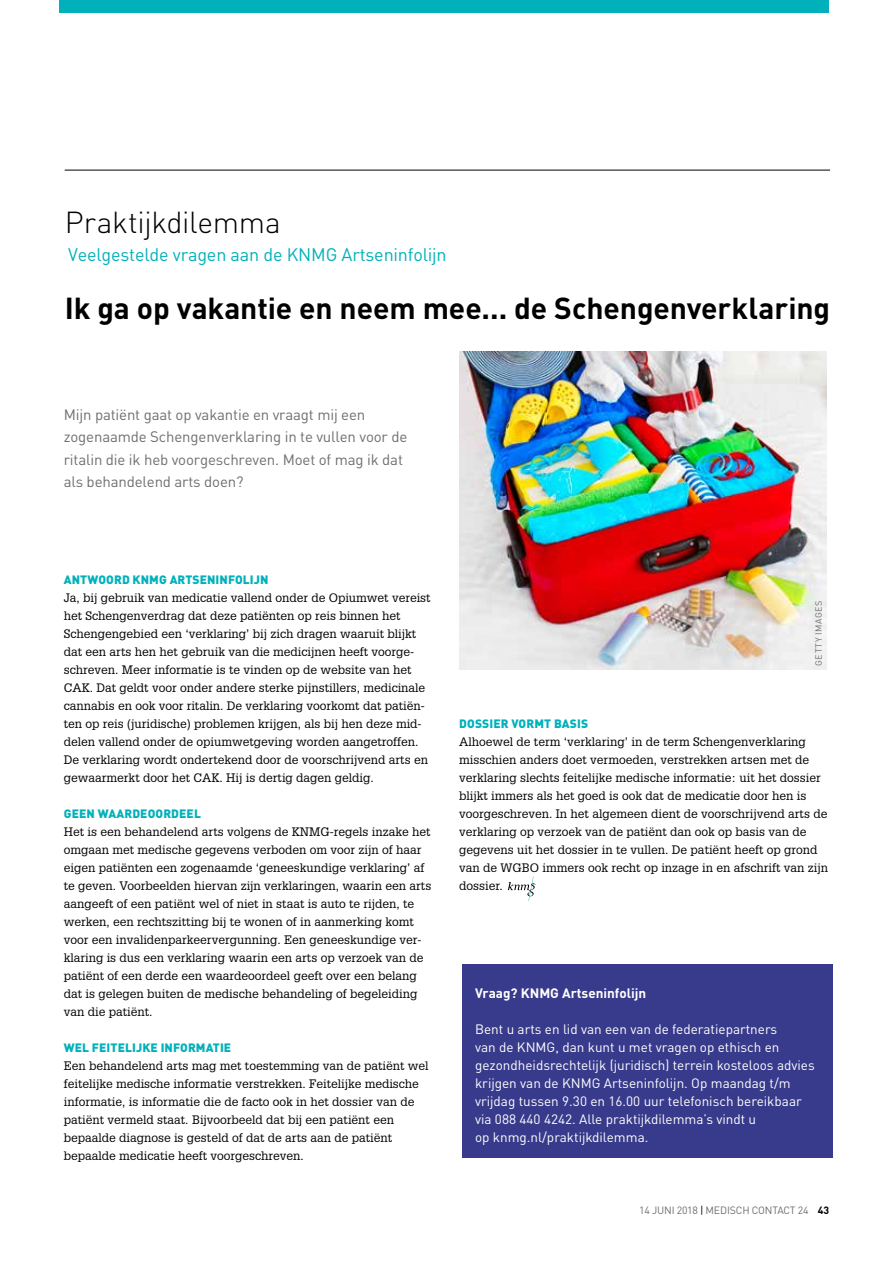
<style>
.page{position:relative;width:893px;height:1263px;background:#fff}
.page>*{position:absolute;margin:0;border:0;box-sizing:border-box;transform-origin:0 0}
.t1{font:700 30px "DINOT";letter-spacing:-.005em;color:#000}
.t2{font:300 30px "DINOT";letter-spacing:-.01em;color:#000}
.t3{font:18px "DINOT";letter-spacing:-.01em;color:#00b1bb}
.t4{font:15px/22.5px "DINOT";letter-spacing:-.01em;color:#706f6f}
.t5{font:13.5px/18px "DINOT";color:#fff}
.t6{font:700 13.5px "DINOT";color:#fff}
.t7{font:12px/18px "Glypha LT Std";color:#000}
.t8{font:900 12px "DINOT";letter-spacing:.01em;color:#00b1bb}
.t9{font:10.5px "DINOT";letter-spacing:-.015em;color:#706f6f}
.t10{font:9px "DINOT";letter-spacing:.06em;color:#706f6f}
.s1{color:#000}
.s2{font-weight:700;color:#000}
</style>
<div class="page">
<div style="left:60px;top:0;width:769px;height:13px;background:#00b1bb"></div>
<hr style="left:65px;top:170px;width:765px;height:1px;background:#000">
<svg style="left:508px;top:877px;width:28px;height:24px"></svg>
<img style="left:459px;top:351px;width:367px;height:319px">
<div style="left:462px;top:964px;width:370px;height:194px;background:#383b8b"></div>
<h1 class="t2" style="left:65px;top:204px;width:217px">Praktijkdilemma</h1>
<h2 class="t3" style="left:68px;top:244px;width:380px">Veelgestelde vragen aan de KNMG Artseninfolijn</h2>
<h1 class="t1" style="left:65px;top:288px;width:767px">Ik ga op vakantie en neem mee... de Schengenverklaring</h1>
<p class="t4" style="left:64px;top:403px;width:345px">Mijn patiënt gaat op vakantie en vraagt mij een zogenaamde Schengenverklaring in te vullen voor de ritalin die ik heb voorgeschreven. Moet of mag ik dat als behandelend arts doen?</p>
<p class="t8" style="left:64px;top:572px;width:206px">ANTWOORD KNMG ARTSENINFOLIJN</p>
<p class="t7" style="left:64px;top:589px;width:368px">Ja, bij gebruik van medicatie vallend onder de Opiumwet vereist het Schengenverdrag dat deze patiënten op reis binnen het Schengengebied een ‘verklaring’ bij zich dragen waaruit blijkt dat een arts hen het gebruik van die medicijnen heeft voorge&shy;schreven. Meer informatie is te vinden op de website van het CAK. Dat geldt voor onder andere sterke pijnstillers, medicinale cannabis en ook voor ritalin. De verklaring voorkomt dat patiën&shy;ten op reis (juridische) problemen krijgen, als bij hen deze mid&shy;delen vallend onder de opiumwetgeving worden aangetroffen.<br>De verklaring wordt ondertekend door de voorschrijvend arts en gewaarmerkt door het CAK. Hij is dertig dagen geldig.</p>
<p class="t8" style="left:64px;top:806px;width:139px">GEEN WAARDEOORDEEL</p>
<p class="t7" style="left:64px;top:823px;width:369px">Het is een behandelend arts volgens de KNMG-regels inzake het omgaan met medische gegevens verboden om voor zijn of haar eigen patiënten een zogenaamde ‘geneeskundige verklaring’ af te geven. Voorbeelden hiervan zijn verklaringen, waarin een arts aangeeft of een patiënt wel of niet in staat is auto te rijden, te werken, een rechtszitting bij te wonen of in aanmerking komt voor een invalidenparkeervergunning. Een geneeskundige ver&shy;klaring is dus een verklaring waarin een arts op verzoek van de patiënt of een derde een waardeoordeel geeft over een belang dat is gelegen buiten de medische behandeling of begeleiding van die patiënt.</p>
<p class="t8" style="left:64px;top:1040px;width:169px">WEL FEITELIJKE INFORMATIE</p>
<p class="t7" style="left:64px;top:1057px;width:366px">Een behandelend arts mag met toestemming van de patiënt wel feitelijke medische informatie verstrekken. Feitelijke medische informatie, is informatie die de facto ook in het dossier van de patiënt vermeld staat. Bijvoorbeeld dat bij een patiënt een bepaalde diagnose is gesteld of dat de arts aan de patiënt bepaalde medicatie heeft voorgeschreven.</p>
<p class="t10" style="left:813px;top:666px;width:66px;rotate:-90deg">GETTY IMAGES</p>
<p class="t8" style="left:459px;top:716px;width:130px">DOSSIER VORMT BASIS</p>
<p class="t7" style="left:459px;top:733px;width:370px">Alhoewel de term ‘verklaring’ in de term Schengenverklaring misschien anders doet vermoeden, verstrekken artsen met de verklaring slechts feitelijke medische informatie: uit het dossier blijkt immers als het goed is ook dat de medicatie door hen is voorgeschreven. In het algemeen dient de voorschrijvend arts de verklaring op verzoek van de patiënt dan ook op basis van de gegevens uit het dossier in te vullen. De patiënt heeft op grond van de WGBO immers ook recht op inzage in en afschrift van zijn dossier.</p>
<p class="t6" style="left:475px;top:984px;width:173px">Vraag? KNMG Artseninfolijn</p>
<p class="t5" style="left:475px;top:1020px;width:341px">Bent u arts en lid van een van de federatiepartners<br>van de KNMG, dan kunt u met vragen op ethisch en gezondheidsrechtelijk (juridisch) terrein kosteloos advies krijgen van de KNMG Artseninfolijn. Op maandag t/m vrijdag tussen 9.30 en 16.00 uur telefonisch bereikbaar via 088 440 4242. Alle praktijkdilemma’s vindt u<br>op knmg.nl/praktijkdilemma.</p>
<p class="t9" style="left:639px;top:1203px;width:192px">14 JUNI 2018 <span class="s1">|</span> MEDISCH CONTACT 24 <span class="s2">43</span></p>
</div>
